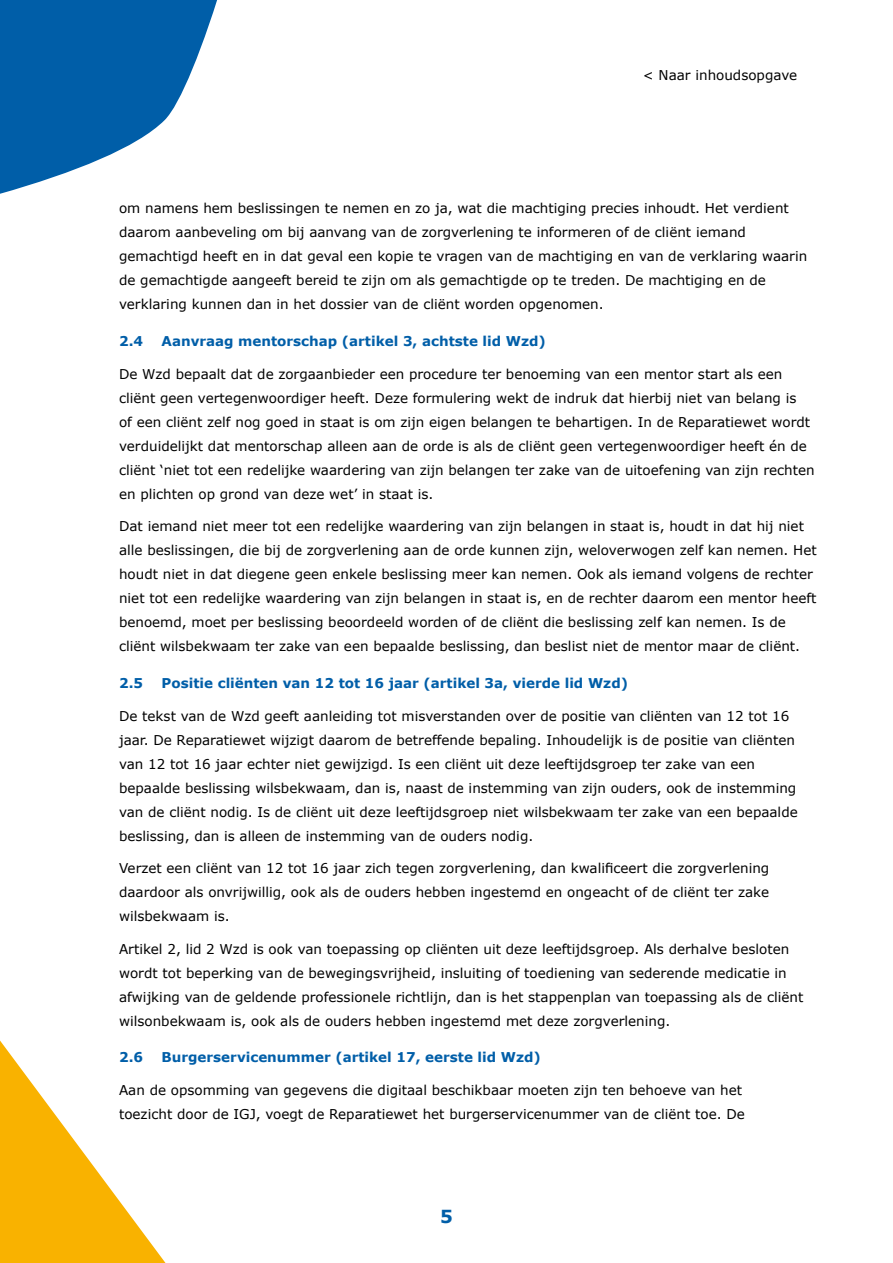
<style>
.page{position:relative;width:893px;height:1263px;background:#fff}
.page>*{position:absolute;margin:0;border:0;box-sizing:border-box;transform-origin:0 0}
.t1{font:700 18px "Verdana";color:#005ea8}
.t2{font:13.5px/24px "Verdana";color:#000}
.t3{font:700 13.5px "Verdana";color:#005ea8}
</style>
<div class="page">
<svg style="left:0;top:1040px;width:166px;height:223px"></svg>
<svg style="left:0;top:0;width:217px;height:194px;fill:#005ea8"></svg>
<p class="t2" style="left:643px;top:64px;width:156px">&lt; Naar inhoudsopgave</p>
<p class="t2" style="left:119px;top:197px;width:690px">om namens hem beslissingen te nemen en zo ja, wat die machtiging precies inhoudt. Het verdient daarom aanbeveling om bij aanvang van de zorgverlening te informeren of de cliënt iemand gemachtigd heeft en in dat geval een kopie te vragen van de machtiging en van de verklaring waarin de gemachtigde aangeeft bereid te zijn om als gemachtigde op te treden. De machtiging en de verklaring kunnen dan in het dossier van de cliënt worden opgenomen.</p>
<p class="t3" style="left:119px;top:332px;width:26px">2.4</p>
<p class="t3" style="left:162px;top:332px;width:386px">Aanvraag mentorschap (artikel 3, achtste lid Wzd)</p>
<p class="t2" style="left:119px;top:362px;width:697px">De Wzd bepaalt dat de zorgaanbieder een procedure ter benoeming van een mentor start als een cliënt geen vertegenwoordiger heeft. Deze formulering wekt de indruk dat hierbij niet van belang is<br>of een cliënt zelf nog goed in staat is om zijn eigen belangen te behartigen. In de Reparatiewet wordt verduidelijkt dat mentorschap alleen aan de orde is als de cliënt geen vertegenwoordiger heeft én de cliënt ‘niet tot een redelijke waardering van zijn belangen ter zake van de uitoefening van zijn rechten en plichten op grond van deze wet’ in staat is.</p>
<p class="t2" style="left:119px;top:514px;width:699px">Dat iemand niet meer tot een redelijke waardering van zijn belangen in staat is, houdt in dat hij niet alle beslissingen, die bij de zorgverlening aan de orde kunnen zijn, weloverwogen zelf kan nemen. Het houdt niet in dat diegene geen enkele beslissing meer kan nemen. Ook als iemand volgens de rechter niet tot een redelijke waardering van zijn belangen in staat is, en de rechter daarom een mentor heeft benoemd, moet per beslissing beoordeeld worden of de cliënt die beslissing zelf kan nemen. Is de cliënt wilsbekwaam ter zake van een bepaalde beslissing, dan beslist niet de mentor maar de cliënt.</p>
<p class="t3" style="left:119px;top:674px;width:26px">2.5</p>
<p class="t3" style="left:162px;top:674px;width:468px">Positie cliënten van 12 tot 16 jaar (artikel 3a, vierde lid Wzd)</p>
<p class="t2" style="left:119px;top:704px;width:680px">De tekst van de Wzd geeft aanleiding tot misverstanden over de positie van cliënten van 12 tot 16 jaar. De Reparatiewet wijzigt daarom de betreffende bepaling. Inhoudelijk is de positie van cliënten van 12 tot 16 jaar echter niet gewijzigd. Is een cliënt uit deze leeftijdsgroep ter zake van een bepaalde beslissing wilsbekwaam, dan is, naast de instemming van zijn ouders, ook de instemming van de cliënt nodig. Is de cliënt uit deze leeftijdsgroep niet wilsbekwaam ter zake van een bepaalde beslissing, dan is alleen de instemming van de ouders nodig.</p>
<p class="t2" style="left:119px;top:856px;width:652px;text-align:justify">Verzet een cliënt van 12 tot 16 jaar zich tegen zorgverlening, dan kwalificeert die zorgverlening daardoor als onvrijwillig, ook als de ouders hebben ingestemd en ongeacht of de cliënt ter zake wilsbekwaam is.</p>
<p class="t2" style="left:119px;top:937px;width:686px">Artikel 2, lid 2 Wzd is ook van toepassing op cliënten uit deze leeftijdsgroep. Als derhalve besloten wordt tot beperking van de bewegingsvrijheid, insluiting of toediening van sederende medicatie in afwijking van de geldende professionele richtlijn, dan is het stappenplan van toepassing als de cliënt wilsonbekwaam is, ook als de ouders hebben ingestemd met deze zorgverlening.</p>
<p class="t3" style="left:119px;top:1049px;width:26px">2.6</p>
<p class="t3" style="left:162px;top:1049px;width:381px">Burgerservicenummer (artikel 17, eerste lid Wzd)</p>
<p class="t2" style="left:119px;top:1078px;width:627px">Aan de opsomming van gegevens die digitaal beschikbaar moeten zijn ten behoeve van het toezicht door de IGJ, voegt de Reparatiewet het burgerservicenummer van de cliënt toe. De</p>
<h1 class="t1" style="left:440px;top:1204px;width:14px">5</h1>
</div>
